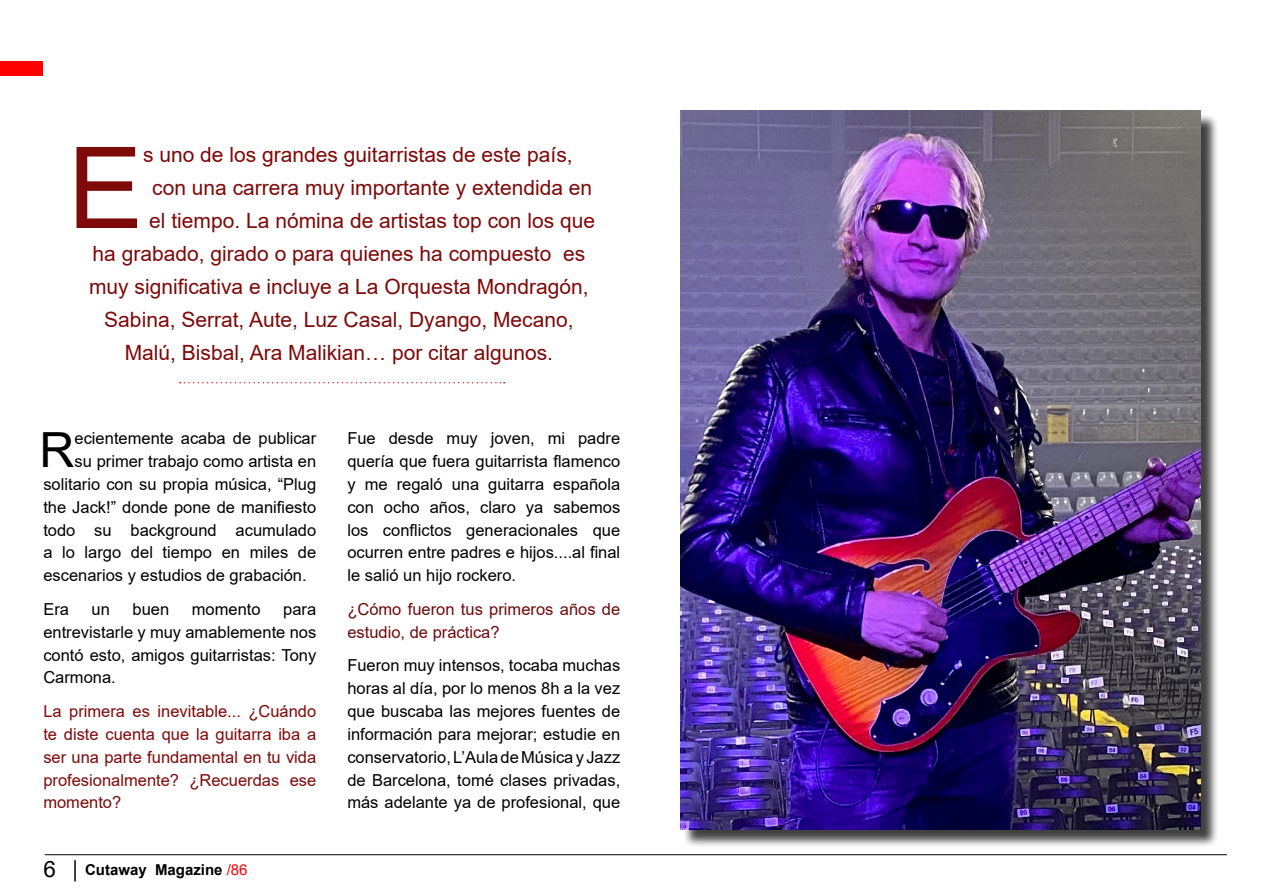
<style>
.page{position:relative;width:1263px;height:893px;background:#fff}
.page>*{position:absolute;margin:0;border:0;box-sizing:border-box;transform-origin:0 0}
.Titulares_pequeños{font:113.25px "Arial";color:#7e0909}
.Titulares_pequeños-2{font:48.45px "Arial";color:#000}
.t1{font:22.5px "Arial";color:#000}
.Titulares_pequeños-3{font:21px "Arial";color:#7e0909}
.Titulares_pequeños-4{font:16.5px/22.8px "Arial";color:#000;text-align:justify}
.Titulares_pequeños-5{font:16.5px/22.8px "Arial";color:#7e0909;text-align:justify}
.Titulares_pequeños-6{font:16.5px/22.8px "Arial";color:#6d0a0c}
.t2{font:700 15px "Arial";color:#000}
.s1{font-weight:400;color:#f00}
</style>
<div class="page">
<hr style="left:74px;top:860px;width:2px;height:21px;background:#000">
<div style="left:0;top:61px;width:43px;height:14px;background:#f00"></div>
<hr style="left:45px;top:854px;width:1182px;height:1px;background:#000">
<div style="left:683px;top:113px;width:536px;height:735px;background:#000;opacity:.75"></div>
<img style="left:680px;top:111px;width:520px;height:718px">
<svg style="left:180px;top:382px;width:325px;height:1px"></svg>
<p class="Titulares_pequeños" style="left:68px;top:110px;width:77px">E</p>
<p class="Titulares_pequeños-3" style="left:143px;top:140px;width:431px">s uno de los grandes guitarristas de este país,</p>
<p class="Titulares_pequeños-3" style="left:152px;top:173px;width:442px">con una carrera muy importante y extendida en</p>
<p class="Titulares_pequeños-3" style="left:149px;top:206px;width:447px">el tiempo. La nómina de artistas top con los que</p>
<p class="Titulares_pequeños-3" style="left:93px;top:239px;width:494px">ha grabado, girado o para quienes ha compuesto es</p>
<p class="Titulares_pequeños-3" style="left:89px;top:272px;width:501px">muy significativa e incluye a La Orquesta Mondragón,</p>
<p class="Titulares_pequeños-3" style="left:104px;top:305px;width:471px">Sabina, Serrat, Aute, Luz Casal, Dyango, Mecano,</p>
<p class="Titulares_pequeños-3" style="left:125px;top:338px;width:430px">Malú, Bisbal, Ara Malikian… por citar algunos.</p>
<p class="Titulares_pequeños-2" style="left:40px;top:417px;width:36px">R</p>
<p class="Titulares_pequeños-4" style="left:75px;top:427px;width:243px">ecientemente acaba de publicar</p>
<p class="Titulares_pequeños-4" style="left:75px;top:450px;width:243px">su primer trabajo como artista en</p>
<p class="Titulares_pequeños-4" style="left:43px;top:472px;width:274px">solitario con su propia música, “Plug</p>
<p class="Titulares_pequeños-4" style="left:43px;top:495px;width:274px">the Jack!” donde pone de manifiesto</p>
<p class="Titulares_pequeños-4" style="left:43px;top:518px;width:274px">todo su background acumulado</p>
<p class="Titulares_pequeños-4" style="left:43px;top:541px;width:274px">a lo largo del tiempo en miles de</p>
<p class="Titulares_pequeños-4" style="left:43px;top:564px;width:265px">escenarios y estudios de grabación.</p>
<p class="Titulares_pequeños-4" style="left:43px;top:597px;width:27px">Era</p>
<p class="Titulares_pequeños-4" style="left:92px;top:597px;width:20px">un</p>
<p class="Titulares_pequeños-4" style="left:133px;top:597px;width:38px">buen</p>
<p class="Titulares_pequeños-4" style="left:192px;top:597px;width:70px">momento</p>
<p class="Titulares_pequeños-4" style="left:43px;top:597px;width:274px;text-indent:240px">para entrevistarle y muy amablemente nos contó esto, amigos guitarristas: Tony Carmona.</p>
<p class="Titulares_pequeños-5" style="left:43px;top:700px;width:274px">La primera es inevitable... ¿Cuándo te diste cuenta que la guitarra iba a ser una parte fundamental en tu vida profesionalmente? ¿Recuerdas ese momento?</p>
<h3 class="t1" style="left:44px;top:853px;width:14px">6</h3>
<p class="t2" style="left:85px;top:859px;width:164px">Cutaway Magazine <span class="s1">/86</span></p>
<p class="Titulares_pequeños-4" style="left:347px;top:427px;width:274px">Fue desde muy joven, mi padre quería que fuera guitarrista flamenco y me regaló una guitarra española con ocho años, claro ya sabemos los conflictos generacionales que ocurren entre padres e hijos....al final le salió un hijo rockero.</p>
<p class="Titulares_pequeños-6" style="left:347px;top:597px;width:274px">¿Cómo fueron tus primeros años de estudio, de práctica?</p>
<p class="Titulares_pequeños-4" style="left:347px;top:654px;width:274px">Fueron muy intensos, tocaba muchas horas al día, por lo menos 8h a la vez que buscaba las mejores fuentes de información para mejorar; estudie en conservatorio, L’Aula de Música y Jazz de Barcelona, tomé clases privadas, más adelante ya de profesional, que</p>
</div>
